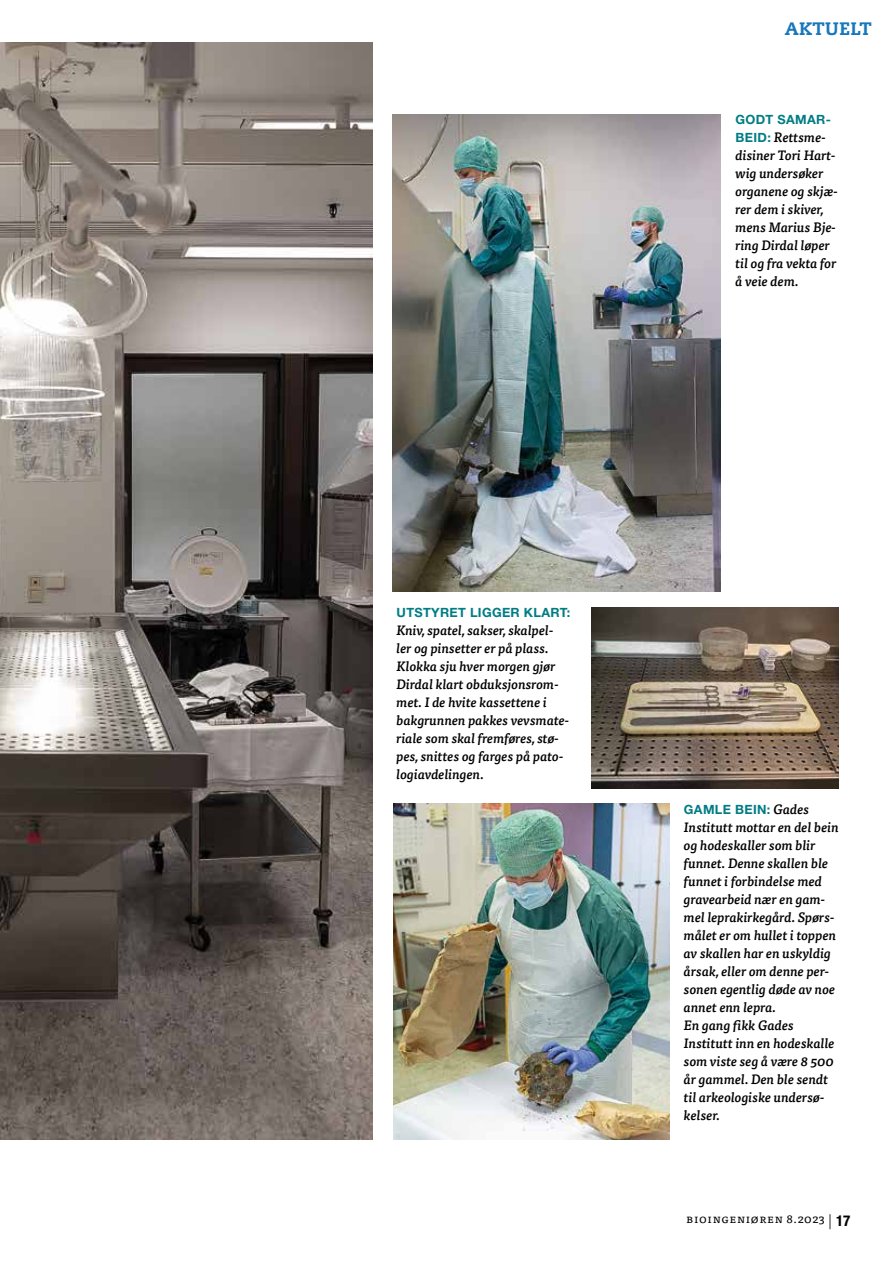
<style>
.page{position:relative;width:893px;height:1263px;background:#fff}
.page>*{position:absolute;margin:0;border:0;box-sizing:border-box;transform-origin:0 0}
.t1{font:800 18px "Caecilia LT Std";letter-spacing:.02em;color:#1776bc}
.t2{font:italic 500 13.5px/18px "Tisa Pro";color:#000}
.t3{font:700 12.75px "Helvetica Neue LT Pro";letter-spacing:.025em;color:#007c84}
.t4{font:12px "Tisa Pro";letter-spacing:.05em;color:#000}
.s1{font-family:"Helvetica Neue LT Pro";font-weight:700;font-style:normal;font-size:12.75px;color:#007c84}
.s2{font-family:"Tisa Pro";font-weight:500;font-style:italic;font-size:13.5px;color:#000}
.s3{font-family:"Helvetica Neue LT Pro";font-weight:300;font-size:15px}
.s4{font-family:"Helvetica Neue LT Pro";font-weight:700;font-stretch:condensed;font-size:15px}
</style>
<div class="page">
<img style="left:0;top:43px;width:372px;height:1097px">
<img style="left:591px;top:608px;width:248px;height:181px">
<img style="left:393px;top:115px;width:327px;height:476px">
<img style="left:393px;top:804px;width:277px;height:336px">
<h1 class="t1" style="left:785px;top:18px;width:88px">AKTUELT</h1>
<p class="t3" style="left:736px;top:111px;width:97px">GODT SAMAR-</p>
<p class="t2" style="left:736px;top:127px;width:104px"><span class="s1">BEID:</span> Rettsme&shy;disiner Tori Hart&shy;wig undersøker organene og skjæ&shy;rer dem i skiver, mens Marius Bje&shy;ring Dirdal løper til og fra vekta for å veie dem.</p>
<p class="t3" style="left:397px;top:604px;width:175px">UTSTYRET LIGGER KLART:</p>
<p class="t2" style="left:397px;top:620px;width:174px">Kniv, spatel, sakser, skalpel&shy;ler og pinsetter er på plass.<br>Klokka sju hver morgen gjør<br>Dirdal klart obduksjonsrom&shy;met. I de hvite kassettene i bakgrunnen pakkes vevsmate&shy;riale som skal fremføres, stø&shy;pes, snittes og farges på pato&shy;logiavdelingen.</p>
<p class="t3" style="left:684px;top:801px;width:127px">GAMLE BEIN: <span class="s2">Gades</span></p>
<p class="t2" style="left:684px;top:817px;width:156px">Institutt mottar en del bein og hodeskaller som blir funnet. Denne skallen ble funnet i forbindelse med gravearbeid nær en gam&shy;mel leprakirkegård. Spørs&shy;målet er om hullet i toppen av skallen har en uskyldig årsak, eller om denne per&shy;sonen egentlig døde av noe annet enn lepra.<br>En gang fikk Gades<br>Institutt inn en hodeskalle som viste seg å være 8 500 år gammel. Den ble sendt til arkeologiske undersø&shy;kelser.</p>
<p class="t4" style="left:686px;top:1209px;width:166px">Bioingeniøren 8.2023 <span class="s3">|</span> <span class="s4">17</span></p>
</div>
